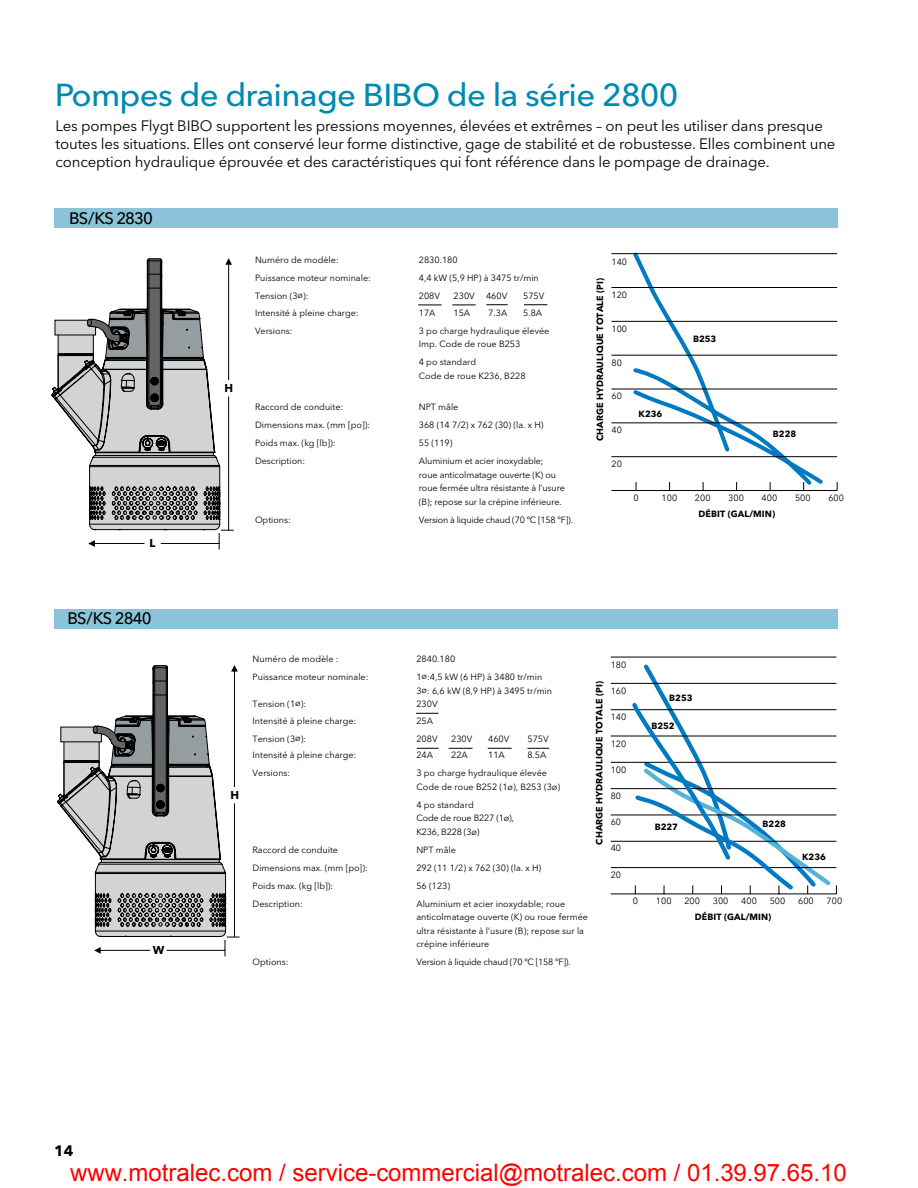
<style>
.page{position:relative;width:918px;height:1188px;background:#fff}
.page>*{position:absolute;margin:0;border:0;box-sizing:border-box;transform-origin:0 0}
.t1{font:500 31.5px "Avenir Next LT Pro";letter-spacing:-.025em;color:#008ab1;scale:1.05 1}
.t2{font:24px "Arial";color:#f00}
.t3{font:500 16.5px "Avenir Next LT Pro";letter-spacing:-.05em;color:#000}
.t4{font:15px/18px "Avenir Next LT Pro";letter-spacing:-.01em;color:#000}
.t5{font:700 15px "Avenir Next LT Pro";color:#000}
.t6{font:700 11.4px "Avenir Next LT Pro";color:#000}
.t7{font:9px/13.5px "Avenir Next LT Pro";color:#000}
.t8{font:700 9px "Avenir Next LT Pro";letter-spacing:.01em;color:#000}
.t9{font:9px "Avenir Next LT Pro";letter-spacing:-.025em;color:#000}
.t10{font:9px/13.5px "Avenir Next LT Pro";letter-spacing:-.02em;color:#000}
</style>
<div class="page">
<svg style="left:631px;top:254px;width:194px;height:233px"></svg>
<hr style="left:611px;top:253px;width:226px;height:1px;background:#000">
<hr style="left:611px;top:287px;width:226px;height:1px;background:#000">
<hr style="left:611px;top:355px;width:226px;height:1px;background:#000">
<hr style="left:611px;top:321px;width:226px;height:1px;background:#000">
<hr style="left:611px;top:389px;width:226px;height:1px;background:#000">
<hr style="left:611px;top:422px;width:226px;height:1px;background:#000">
<hr style="left:611px;top:456px;width:226px;height:1px;background:#000">
<hr style="left:611px;top:490px;width:226px;height:1px;background:#000">
<svg style="left:57px;top:665px;width:183px;height:291px"></svg>
<svg style="left:51px;top:258px;width:183px;height:292px"></svg>
<svg style="left:418px;top:305px;width:24px;height:1px"></svg>
<svg style="left:452px;top:305px;width:24px;height:1px"></svg>
<svg style="left:486px;top:304px;width:22px;height:1px"></svg>
<svg style="left:524px;top:304px;width:23px;height:1px"></svg>
<div style="left:54px;top:208px;width:784px;height:20px;background:#8cc3d9"></div>
<hr style="left:611px;top:894px;width:225px;height:1px;background:#000">
<hr style="left:611px;top:657px;width:225px;height:1px;background:#000">
<hr style="left:611px;top:709px;width:225px;height:1px;background:#000">
<hr style="left:611px;top:788px;width:225px;height:1px;background:#000">
<hr style="left:611px;top:762px;width:225px;height:1px;background:#000">
<hr style="left:611px;top:815px;width:225px;height:1px;background:#000">
<hr style="left:611px;top:841px;width:225px;height:1px;background:#000">
<hr style="left:611px;top:867px;width:225px;height:1px;background:#000">
<hr style="left:611px;top:683px;width:225px;height:1px;background:#000">
<hr style="left:611px;top:736px;width:225px;height:1px;background:#000">
<svg style="left:629px;top:664px;width:208px;height:230px"></svg>
<div style="left:54px;top:609px;width:784px;height:20px;background:#8cc3d9"></div>
<svg style="left:417px;top:748px;width:21px;height:1px"></svg>
<svg style="left:449px;top:748px;width:23px;height:1px"></svg>
<svg style="left:488px;top:748px;width:24px;height:1px"></svg>
<svg style="left:527px;top:748px;width:22px;height:1px"></svg>
<svg style="left:416px;top:713px;width:22px;height:1px"></svg>
<h1 class="t1" style="left:55px;top:76px;width:596px">Pompes de drainage BIBO de la série 2800</h1>
<p class="t4" style="left:56px;top:116px;width:782px">Les pompes Flygt BIBO supportent les pressions moyennes, élevées et extrêmes – on peut les utiliser dans presque toutes les situations. Elles ont conservé leur forme distinctive, gage de stabilité et de robustesse. Elles combinent une conception hydraulique éprouvée et des caractéristiques qui font référence dans le pompage de drainage.</p>
<h3 class="t3" style="left:69px;top:208px;width:86px">BS/KS 2830</h3>
<p class="t6" style="left:149px;top:536px;width:7px">L</p>
<h3 class="t3" style="left:67px;top:609px;width:86px">BS/KS 2840</h3>
<p class="t6" style="left:153px;top:943px;width:13px">W</p>
<p class="t6" style="left:225px;top:381px;width:10px">H</p>
<p class="t7" style="left:255px;top:253px;width:85px">Numéro de modèle:</p>
<p class="t7" style="left:419px;top:253px;width:40px">2830.180</p>
<p class="t7" style="left:255px;top:271px;width:117px">Puissance moteur nominale:</p>
<p class="t7" style="left:419px;top:271px;width:122px">4,4 kW (5,9 HP) à 3475 tr/min</p>
<p class="t7" style="left:255px;top:289px;width:55px">Tension (3ø):</p>
<p class="t7" style="left:419px;top:289px;width:23px">208V</p>
<p class="t7" style="left:454px;top:289px;width:55px">230V 460V</p>
<p class="t7" style="left:523px;top:289px;width:23px">575V</p>
<p class="t7" style="left:255px;top:306px;width:105px">Intensité à pleine charge:</p>
<p class="t7" style="left:419px;top:306px;width:18px">17A</p>
<p class="t7" style="left:454px;top:306px;width:18px">15A</p>
<p class="t7" style="left:488px;top:306px;width:21px">7.3A</p>
<p class="t7" style="left:523px;top:306px;width:21px">5.8A</p>
<p class="t7" style="left:255px;top:324px;width:39px">Versions:</p>
<p class="t7" style="left:419px;top:324px;width:132px">3 po charge hydraulique élevée<br>Imp. Code de roue B253</p>
<p class="t7" style="left:419px;top:355px;width:108px">4 po standard<br>Code de roue K236, B228</p>
<p class="t7" style="left:255px;top:400px;width:90px">Raccord de conduite:</p>
<p class="t7" style="left:419px;top:400px;width:41px">NPT mâle</p>
<p class="t7" style="left:255px;top:418px;width:117px">Dimensions max. (mm [po]):</p>
<p class="t7" style="left:419px;top:418px;width:126px">368 (14 7/2) x 762 (30) (la. x H)</p>
<p class="t7" style="left:255px;top:436px;width:82px">Poids max. (kg [lb]):</p>
<p class="t7" style="left:419px;top:436px;width:35px">55 (119)</p>
<p class="t7" style="left:255px;top:454px;width:52px">Description:</p>
<p class="t7" style="left:419px;top:454px;width:148px">Aluminium et acier inoxydable;<br>roue anticolmatage ouverte (K) ou roue fermée ultra résistante à l’usure (B); repose sur la crépine inférieure.</p>
<p class="t7" style="left:255px;top:513px;width:37px">Options:</p>
<p class="t9" style="left:419px;top:514px;width:156px">Version à liquide chaud (70 ºC [158 °F]).</p>
<p class="t7" style="left:611px;top:255px;width:17px">140</p>
<p class="t7" style="left:611px;top:288px;width:17px">120</p>
<p class="t7" style="left:611px;top:322px;width:17px">100</p>
<p class="t7" style="left:611px;top:356px;width:12px">80</p>
<p class="t7" style="left:611px;top:389px;width:12px">60</p>
<p class="t7" style="left:611px;top:423px;width:12px">40</p>
<p class="t7" style="left:611px;top:457px;width:12px">20</p>
<p class="t8" style="left:595px;top:441px;width:165px;rotate:-90deg">CHARGE HYDRAULIQUE TOTALE (PI)</p>
<p class="t8" style="left:639px;top:408px;width:25px">K236</p>
<p class="t8" style="left:693px;top:334px;width:25px">B253</p>
<p class="t8" style="left:773px;top:429px;width:25px">B228</p>
<p class="t7" style="left:633px;top:491px;width:7px">0</p>
<p class="t7" style="left:662px;top:491px;width:17px">100</p>
<p class="t7" style="left:695px;top:491px;width:17px">200</p>
<p class="t7" style="left:728px;top:491px;width:17px">300</p>
<p class="t7" style="left:762px;top:491px;width:17px">400</p>
<p class="t7" style="left:795px;top:491px;width:17px">500</p>
<p class="t7" style="left:828px;top:491px;width:17px">600</p>
<p class="t8" style="left:699px;top:508px;width:78px">DÉBIT (GAL/MIN)</p>
<p class="t6" style="left:230px;top:788px;width:10px">H</p>
<p class="t7" style="left:253px;top:652px;width:88px">Numéro de modèle :</p>
<p class="t7" style="left:416px;top:652px;width:40px">2840.180</p>
<p class="t7" style="left:253px;top:670px;width:117px">Puissance moteur nominale:</p>
<p class="t7" style="left:416px;top:670px;width:137px">1ø:4,5 kW (6 HP) à 3480 tr/min<br>3ø: 6,6 kW (8,9 HP) à 3495 tr/min</p>
<p class="t7" style="left:253px;top:697px;width:55px">Tension (1ø):</p>
<p class="t7" style="left:416px;top:697px;width:23px">230V</p>
<p class="t7" style="left:253px;top:714px;width:105px">Intensité à pleine charge:</p>
<p class="t7" style="left:416px;top:714px;width:18px">25A</p>
<p class="t7" style="left:253px;top:732px;width:55px">Tension (3ø):</p>
<p class="t7" style="left:416px;top:732px;width:23px">208V</p>
<p class="t7" style="left:451px;top:732px;width:23px">230V</p>
<p class="t7" style="left:488px;top:732px;width:23px">460V</p>
<p class="t7" style="left:527px;top:732px;width:23px">575V</p>
<p class="t7" style="left:253px;top:748px;width:105px">Intensité à pleine charge:</p>
<p class="t7" style="left:416px;top:748px;width:18px">24A</p>
<p class="t7" style="left:451px;top:748px;width:18px">22A</p>
<p class="t7" style="left:488px;top:748px;width:18px">11A</p>
<p class="t7" style="left:527px;top:748px;width:21px">8.5A</p>
<p class="t7" style="left:253px;top:766px;width:39px">Versions:</p>
<p class="t7" style="left:416px;top:766px;width:145px">3 po charge hydraulique élevée<br>Code de roue B252 (1ø), B253 (3ø)</p>
<p class="t10" style="left:416px;top:798px;width:99px">4 po standard<br>Code de roue B227 (1ø),<br>K236, B228 (3ø)</p>
<p class="t7" style="left:253px;top:843px;width:87px">Raccord de conduite</p>
<p class="t7" style="left:416px;top:843px;width:41px">NPT mâle</p>
<p class="t7" style="left:253px;top:861px;width:117px">Dimensions max. (mm [po]):</p>
<p class="t7" style="left:416px;top:861px;width:126px">292 (11 1/2) x 762 (30) (la. x H)</p>
<p class="t7" style="left:253px;top:879px;width:82px">Poids max. (kg [lb]):</p>
<p class="t7" style="left:416px;top:879px;width:35px">56 (123)</p>
<p class="t7" style="left:253px;top:897px;width:52px">Description:</p>
<p class="t7" style="left:416px;top:897px;width:173px">Aluminium et acier inoxydable; roue anticolmatage ouverte (K) ou roue fermée ultra résistante à l’usure (B); repose sur la crépine inférieure</p>
<p class="t7" style="left:253px;top:955px;width:37px">Options:</p>
<p class="t9" style="left:416px;top:957px;width:156px">Version à liquide chaud (70 ºC [158 °F]).</p>
<p class="t7" style="left:611px;top:658px;width:17px">180</p>
<p class="t8" style="left:594px;top:845px;width:165px;rotate:-90deg">CHARGE HYDRAULIQUE TOTALE (PI)</p>
<p class="t7" style="left:611px;top:684px;width:17px">160</p>
<p class="t7" style="left:611px;top:711px;width:17px">140</p>
<p class="t7" style="left:611px;top:737px;width:17px">120</p>
<p class="t7" style="left:611px;top:763px;width:17px">100</p>
<p class="t7" style="left:611px;top:789px;width:12px">80</p>
<p class="t7" style="left:611px;top:815px;width:12px">60</p>
<p class="t7" style="left:611px;top:841px;width:12px">40</p>
<p class="t7" style="left:611px;top:868px;width:12px">20</p>
<p class="t8" style="left:669px;top:692px;width:25px">B253</p>
<p class="t8" style="left:651px;top:720px;width:25px">B252</p>
<p class="t8" style="left:655px;top:821px;width:25px">B227</p>
<p class="t8" style="left:763px;top:818px;width:25px">B228</p>
<p class="t8" style="left:802px;top:851px;width:25px">K236</p>
<p class="t7" style="left:633px;top:894px;width:7px">0</p>
<p class="t7" style="left:656px;top:894px;width:17px">100</p>
<p class="t7" style="left:684px;top:894px;width:17px">200</p>
<p class="t7" style="left:713px;top:894px;width:17px">300</p>
<p class="t7" style="left:741px;top:894px;width:17px">400</p>
<p class="t7" style="left:770px;top:894px;width:17px">500</p>
<p class="t7" style="left:798px;top:894px;width:17px">600</p>
<p class="t7" style="left:827px;top:894px;width:17px">700</p>
<p class="t8" style="left:695px;top:912px;width:78px">DÉBIT (GAL/MIN)</p>
<h3 class="t5" style="left:54px;top:1141px;width:21px">14</h3>
<h2 class="t2" style="left:70px;top:1164px;width:778px">www.motralec.com / service-commercial@motralec.com / 01.39.97.65.10</h2>
</div>
